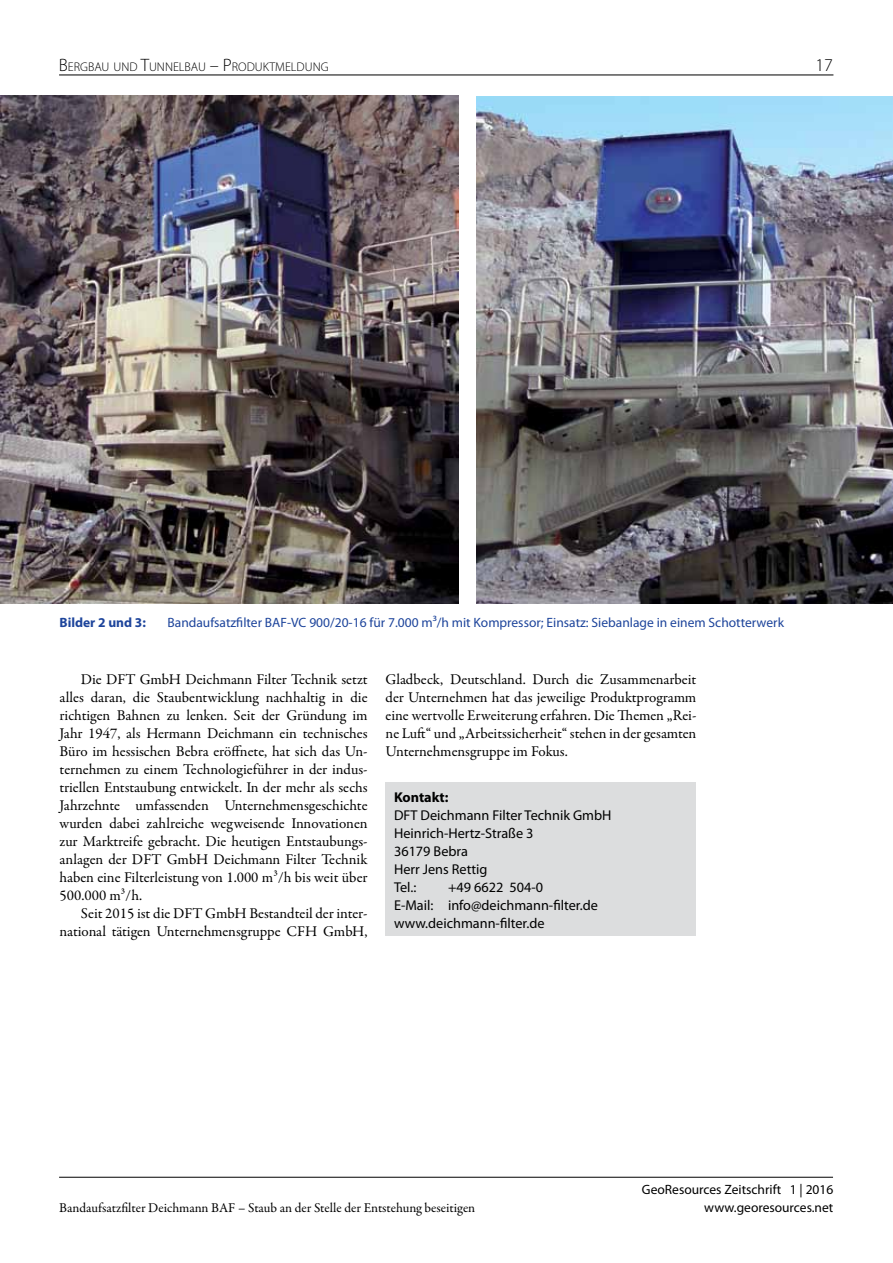
<style>
.page{position:relative;width:893px;height:1263px;background:#fff}
.page>*{position:absolute;margin:0;border:0;box-sizing:border-box;transform-origin:0 0}
.t1{font:300 18px "Myriad Pro";color:#000}
.t2{font:15px/18px "Garamond Premr Pro";color:#000;text-align:justify}
.t3{font:14.25px/18px "Myriad Pro";color:#000}
.t4{font:700 14.25px "Myriad Pro";color:#000}
.t5{font:13.5px "Myriad Pro";color:#1d449b}
.t6{font:13.5px "Garamond Premr Pro";letter-spacing:-.005em;color:#000}
.t7{font:13.5px "Myriad Pro";color:#000}
.t8{font:700 13.5px "Myriad Pro";color:#1d449b}
.t9{font:300 12.6px "Myriad Pro";color:#000}
.s1{font-size:18px}
</style>
<div class="page">
<hr style="left:59px;top:75px;width:774px;height:1px;background:#000">
<hr style="left:59px;top:1177px;width:774px;height:1px;background:#000">
<div style="left:386px;top:782px;width:310px;height:154px;background:#dcddde"></div>
<img style="left:0;top:96px;width:459px;height:508px">
<img style="left:477px;top:96px;width:416px;height:507px">
<p class="t9" style="left:59px;top:59px;width:271px"><span class="s1">B</span>ERGBAU UND <span class="s1">T</span>UNNELBAU <span class="s1">– P</span>RODUKTMELDUNG</p>
<p class="t1" style="left:815px;top:54px;width:19px">17</p>
<p class="t8" style="left:60px;top:613px;width:88px">Bilder 2 und 3:</p>
<p class="t5" style="left:168px;top:614px;width:618px">Bandaufsatzfilter BAF-VC 900/20-16 für 7.000 m³/h mit Kompressor; Einsatz: Siebanlage in einem Schotterwerk</p>
<p class="t2" style="left:60px;top:671px;width:310px;text-indent:21px">Die DFT GmbH Deichmann Filter Technik setzt alles daran, die Staubentwicklung nachhaltig in die richtigen Bahnen zu lenken. Seit der Gründung im Jahr 1947, als Hermann Deichmann ein technisches Büro im hessischen Bebra eröffnete, hat sich das Un&shy;ternehmen zu einem Technologieführer in der indus&shy;triellen Entstaubung entwickelt. In der mehr als sechs Jahrzehnte umfassenden Unternehmensgeschichte wurden dabei zahlreiche wegweisende Innovationen zur Marktreife gebracht. Die heutigen Entstaubungs&shy;anlagen der DFT GmbH Deichmann Filter Technik haben eine Filterleistung von 1.000 m³/h bis weit über 500.000 m³/h.</p>
<p class="t2" style="left:60px;top:905px;width:310px;text-align:right">Seit 2015 ist die DFT GmbH Bestandteil der inter&shy;national tätigen Unternehmensgruppe CFH GmbH,</p>
<p class="t2" style="left:386px;top:671px;width:312px">Gladbeck, Deutschland. Durch die Zusammenarbeit der Unternehmen hat das jeweilige Produktprogramm eine wertvolle Erweiterung erfahren. Die Themen „Rei&shy;ne Luft“ und „Arbeitssicherheit“ stehen in der gesamten Unternehmensgruppe im Fokus.</p>
<p class="t4" style="left:394px;top:787px;width:56px">Kontakt:</p>
<p class="t3" style="left:394px;top:805px;width:219px">DFT Deichmann Filter Technik GmbH<br>Heinrich-Hertz-Straße 3<br>36179 Bebra<br>Herr Jens Rettig<br>Tel.:</p>
<p class="t3" style="left:394px;top:877px;width:205px;text-indent:54px">+49 6622 504-0<br>E-Mail: info@deichmann-filter.de www.deichmann-filter.de</p>
<p class="t7" style="left:642px;top:1181px;width:193px">GeoResources Zeitschrift 1 | 2016</p>
<p class="t6" style="left:59px;top:1200px;width:417px">Bandaufsatzfilter Deichmann BAF – Staub an der Stelle der Entstehung beseitigen</p>
<p class="t7" style="left:704px;top:1199px;width:131px">www.georesources.net</p>
</div>
